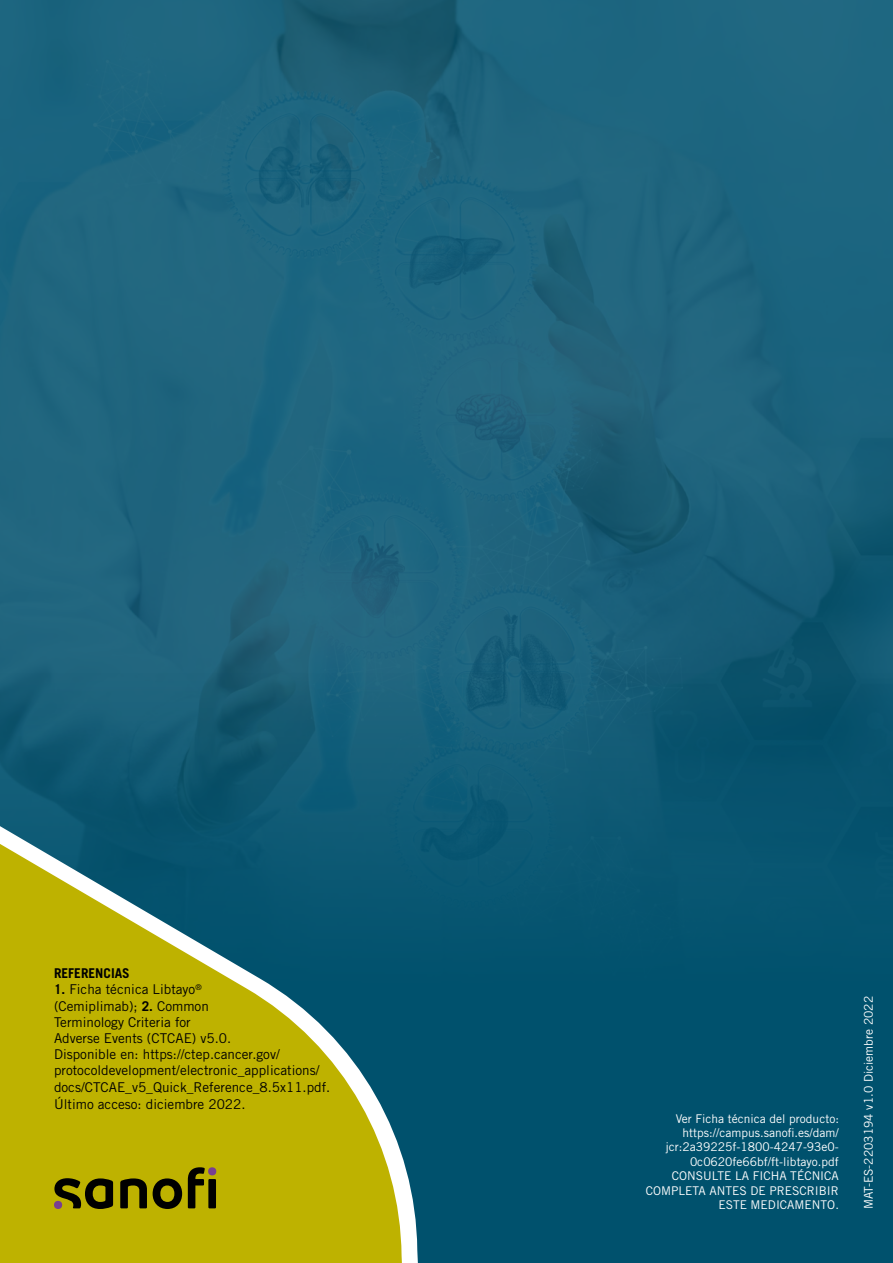
<style>
.page{position:relative;width:893px;height:1263px;background:#00516d}
.page>*{position:absolute;margin:0;border:0;box-sizing:border-box;transform-origin:0 0}
.t1{font:13.5px/16.4px "Trade Gothic LT Std";color:#000}
.t2{font:700 13.5px "Trade Gothic LT Std";color:#000}
.t3{font:12px/14.4px "Trade Gothic LT Std";color:#fff;text-align:right}
.s1{font-weight:700}
</style>
<div class="page">
<img style="left:0;top:0;width:893px;height:674px">
<div style="left:0;top:674px;width:893px;height:535px;background:linear-gradient(to bottom,#125a74,#004e6b)"></div>
<svg style="left:0;top:819px;width:418px;height:444px;fill:#095570"></svg>
<svg style="left:0;top:836px;width:402px;height:427px;fill:#beb200"></svg>
<svg style="left:54px;top:1178px;width:59px;height:31px;background:#554f00"></svg>
<svg style="left:120px;top:1178px;width:27px;height:30px"></svg>
<svg style="left:153px;top:1178px;width:29px;height:31px"></svg>
<div style="left:208px;top:1179px;width:8px;height:29px;background:#000"></div>
<svg style="left:188px;top:1167px;width:17px;height:41px"></svg>
<div style="left:54px;top:1201px;width:8px;height:8px;background:#783f91;border-radius:50%"></div>
<div style="left:208px;top:1167px;width:8px;height:8px;background:#783f91;border-radius:50%"></div>
<p class="t2" style="left:54px;top:965px;width:77px">REFERENCIAS</p>
<p class="t1" style="left:54px;top:981px;width:278px"><span class="s1">1.</span> Ficha técnica Libtayo<sup>®<br></sup>(Cemiplimab); <span class="s1">2.</span> Common<br>Terminology Criteria for<br>Adverse Events (CTCAE) v5.0.<br>Disponible en: https://ctep.cancer.gov/ protocoldevelopment/electronic_applications/ docs/CTCAE_v5_Quick_Reference_8.5x11.pdf.<br>Último acceso: diciembre 2022.</p>
<p class="t3" style="left:646px;top:1111px;width:194px">Ver Ficha técnica del producto: https://campus.sanofi.es/dam/ jcr:2a39225f-1800-4247-93e0-<br>0c0620fe66bf/ft-libtayo.pdf<br>CONSULTE LA FICHA TÉCNICA<br>COMPLETA ANTES DE PRESCRIBIR<br>ESTE MEDICAMENTO.</p>
<p class="t3" style="left:861px;top:1209px;width:215px;rotate:-90deg">MAT-ES-2203194 v1.0 Diciembre 2022</p>
</div>
